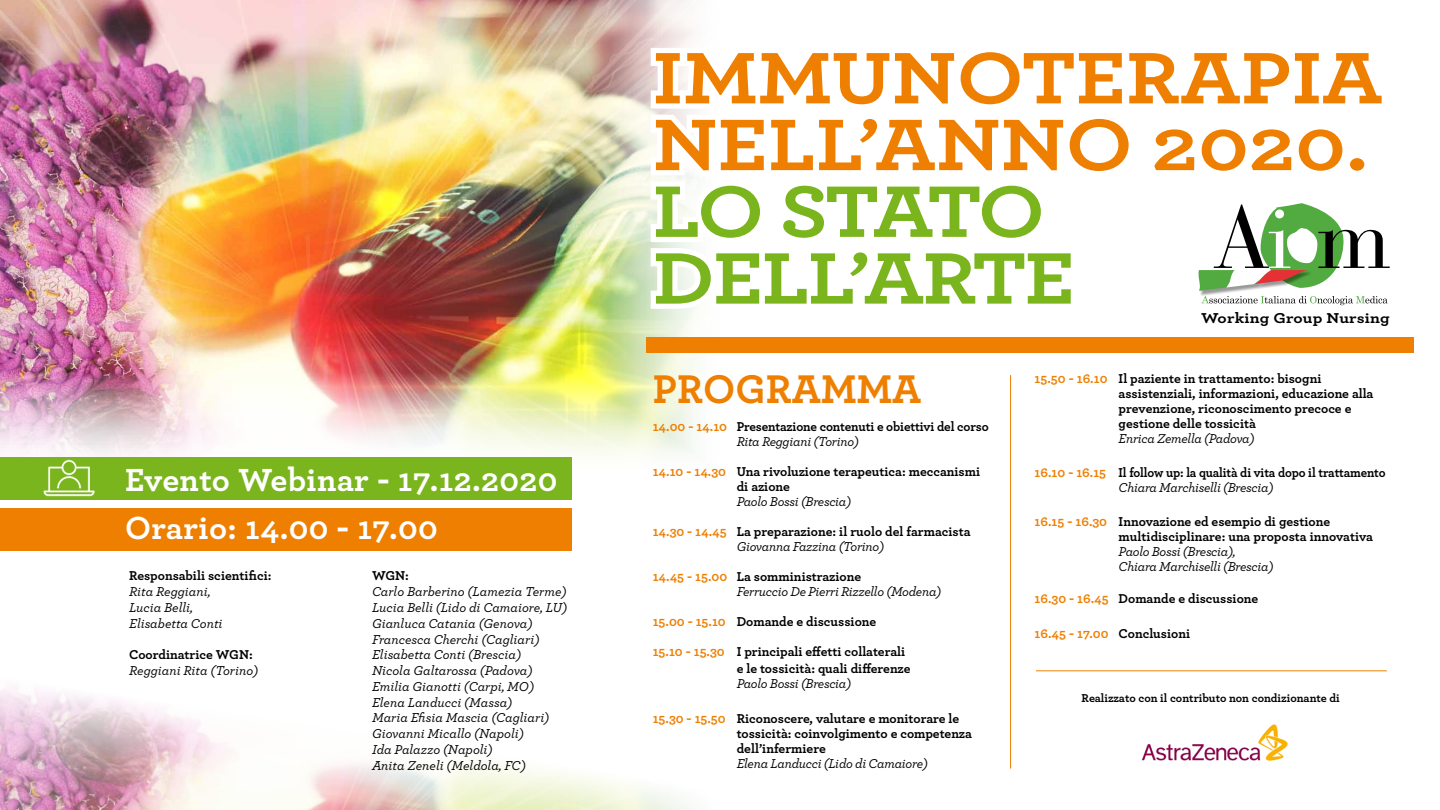
<style>
.page{position:relative;width:1440px;height:810px;background:#fff}
.page>*{position:absolute;margin:0;border:0;box-sizing:border-box;transform-origin:0 0}
.t1{font:700 76.35px/66.8px "Archer Pro";color:#ee7f00;scale:1.14 1}
.t2{font:700 76.35px/66.8px "Archer Pro";letter-spacing:-.035em;color:#7ab51d;scale:1.14 1}
.t3{font:700 42px "Archer Pro";color:#ee7f00}
.t4{font:700 33.53px "Archer Pro";letter-spacing:.01em;color:#fff}
.t5{font:700 15px "Archer Pro";letter-spacing:.01em;color:#000;scale:1.15 1}
.t6{font:700 13.5px/15px "Archer Pro";color:#000}
.t7{font:italic 500 13.5px/15.8px "Archer Pro";color:#000}
.t8{font:italic 500 13.5px/15px "Archer Pro";letter-spacing:-.02em;color:#000}
.t9{font:700 13.5px/15px "Archer Pro";color:#000;scale:.95 1}
.t10{font:700 13.5px "Archer Pro";color:#ee7f00}
.t11{font:700 12px "Archer Pro";letter-spacing:-.005em;color:#000}
.s1{color:#ee7f00}
.s2{font-weight:500;font-style:italic}
.s3{font-weight:700;font-style:normal;color:#ee7f00}
.s4{font-weight:700;font-style:normal}
.s5{color:#000}
</style>
<div class="page">
<img style="left:0;top:0;width:729px;height:479px">
<svg style="left:645px;top:33px;width:745px;height:281px"></svg>
<div style="left:646px;top:338px;width:768px;height:15px;background:#ee7f00"></div>
<div style="left:0;top:458px;width:571px;height:42px;background:#7ab51d"></div>
<img style="left:43px;top:460px;width:52px;height:37px">
<hr style="left:1010px;top:375px;width:1px;height:394px;background:#ee7f00">
<div style="left:0;top:509px;width:571px;height:42px;background:#ee7f00"></div>
<img style="left:0;top:687px;width:692px;height:123px">
<img style="left:1141px;top:724px;width:147px;height:37px">
<hr style="left:1036px;top:670px;width:351px;height:1px;background:#ee7f00">
<h3 class="t4" style="left:125px;top:453px;width:434px">Evento Webinar - 17.12.2020</h3>
<h3 class="t4" style="left:125px;top:501px;width:314px">Orario: 14.00 - 17.00</h3>
<p class="t6" style="left:129px;top:568px;width:144px">Responsabili scientifici:</p>
<p class="t7" style="left:129px;top:583px;width:95px">Rita Reggiani,<br>Lucia Belli,<br>Elisabetta Conti</p>
<p class="t6" style="left:129px;top:646px;width:125px">Coordinatrice WGN:</p>
<p class="t7" style="left:129px;top:662px;width:131px">Reggiani Rita (Torino)</p>
<p class="t6" style="left:372px;top:568px;width:38px">WGN:</p>
<p class="t7" style="left:372px;top:583px;width:197px">Carlo Barberino (Lamezia Terme)<br>Lucia Belli (Lido di Camaiore, LU)<br>Gianluca Catania (Genova)<br>Francesca Cherchi (Cagliari)<br>Elisabetta Conti (Brescia)<br>Nicola Galtarossa (Padova)<br>Emilia Gianotti (Carpi, MO)<br>Elena Landucci (Massa)<br>Maria Efisia Mascia (Cagliari)<br>Giovanni Micallo (Napoli)<br>Ida Palazzo (Napoli)<br>Anita Zeneli (Meldola, FC)</p>
<h1 class="t1" style="left:653px;top:40px;width:642px">IMMUNOTERAPIA<br>NELL’ANNO 2020.</h1>
<h1 class="t2" style="left:653px;top:173px;width:372px">LO STATO<br>DELL’ARTE</h1>
<h2 class="t3" style="left:653px;top:356px;width:270px">PROGRAMMA</h2>
<p class="t6" style="left:737px;top:418px;width:253px;text-indent:-84px"><span class="s1">14.00 - 14.10</span> Presentazione contenuti e obiettivi del corso<br><span class="s2">Rita Reggiani (Torino)</span></p>
<p class="t6" style="left:737px;top:463px;width:245px;text-indent:-84px"><span class="s1">14.10 - 14.30</span> Una rivoluzione terapeutica: meccanismi di azione</p>
<p class="t8" style="left:737px;top:494px;width:116px">Paolo Bossi (Brescia)</p>
<p class="t6" style="left:653px;top:523px;width:319px;text-align:center"><span class="s1">14.30 - 14.45</span> La preparazione: il ruolo del farmacista<br><span class="s2">Giovanna Fazzina (Torino)</span></p>
<p class="t8" style="left:737px;top:569px;width:206px;text-indent:-84px"><span class="s3">14.45 - 15.00</span> <span class="s4">La somministrazione<br></span>Ferruccio De Pierri Rizzello (Modena)</p>
<p class="t6" style="left:653px;top:613px;width:225px"><span class="s1">15.00 - 15.10</span> Domande e discussione</p>
<p class="t6" style="left:737px;top:642px;width:175px;line-height:17.1px;text-indent:-84px"><span class="s1">15.10 - 15.30</span> I principali effetti collaterali e le tossicità: quali differenze</p>
<p class="t8" style="left:737px;top:676px;width:116px">Paolo Bossi (Brescia)</p>
<p class="t6" style="left:737px;top:710px;width:237px;text-indent:-84px"><span class="s1">15.30 - 15.50</span> Riconoscere, valutare e monitorare le tossicità: coinvolgimento e competenza dell’infermiere</p>
<p class="t8" style="left:737px;top:755px;width:193px">Elena Landucci (Lido di Camaiore)</p>
<p class="t5" style="left:1201px;top:307px;width:166px">Working Group Nursing</p>
<p class="t6" style="left:1119px;top:370px;width:256px;text-indent:-84px"><span class="s1">15.50 - 16.10</span> Il paziente in trattamento: bisogni assistenziali, informazioni, educazione alla prevenzione, riconoscimento precoce e gestione delle tossicità</p>
<p class="t8" style="left:1119px;top:430px;width:137px">Enrica Zemella (Padova)</p>
<p class="t9" style="left:1119px;top:464px;width:283px;text-indent:-84px"><span class="s1">16.10 - 16.15</span> Il follow up: la qualità di vita dopo il trattamento<br><span class="s2">Chiara Marchiselli (Brescia)</span></p>
<p class="t6" style="left:1119px;top:513px;width:256px;text-indent:-84px"><span class="s1">16.15 - 16.30</span> Innovazione ed esempio di gestione multidisciplinare: una proposta innovativa</p>
<p class="t8" style="left:1119px;top:543px;width:156px">Paolo Bossi (Brescia),<br>Chiara Marchiselli (Brescia)</p>
<p class="t6" style="left:1035px;top:590px;width:225px"><span class="s1">16.30 - 16.45</span> Domande e discussione</p>
<p class="t10" style="left:1035px;top:622px;width:157px">16.45 - 17.00 <span class="s5">Conclusioni</span></p>
<p class="t11" style="left:1082px;top:688px;width:260px">Realizzato con il contributo non condizionante di</p>
</div>
